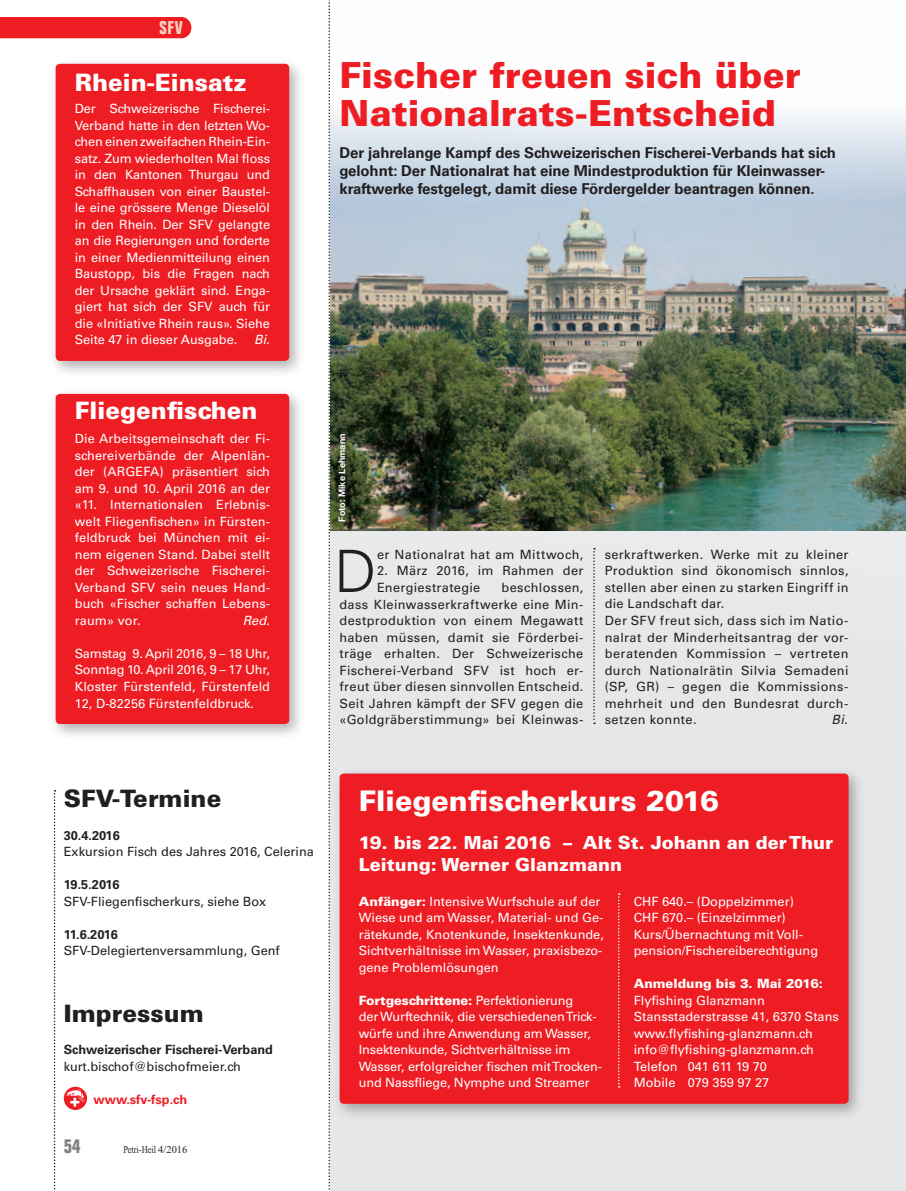
<style>
.page{position:relative;width:906px;height:1191px;background:#fff}
.page>*{position:absolute;margin:0;border:0;box-sizing:border-box;transform-origin:0 0}
.t1{font:300 58.5px "Univers LT Std";color:#231f20}
.t2{font:900 36px/38.7px "Univers LT Std";color:#ee1d23}
.t3{font:900 28.5px "Univers LT Std";color:#fff}
.t4{font:900 24px "Univers LT Std";color:#fff}
.t5{font:900 24px "Univers LT Std";color:#231f20}
.t6{font:700 condensed 19.5px "Folio Std";color:#808285}
.t7{font:900 18px/21.6px "Univers LT Std";color:#fff}
.t8{font:700 condensed 18px "Folio Std";color:#fcd2c0}
.t9{font:700 15px/18px "Univers LT Std";letter-spacing:-.01em;color:#231f20}
.t10{font:12.75px/16.5px "Univers LT Std";color:#fff}
.t11{font:12.75px/16.5px "Univers LT Std";letter-spacing:.025em;color:#231f20}
.t12{font:12.75px "Univers LT Std";color:#231f20}
.t13{font:700 12.75px "Univers LT Std";color:#231f20}
.t14{font:900 12.75px "Univers LT Std";color:#fff}
.t15{font:700 12.75px "Univers LT Std";color:#ee1d23}
.t16{font:italic 12.75px "Univers LT Std";color:#fff}
.t17{font:italic 12.75px "Univers LT Std";color:#231f20}
.t18{font:10.5px "Times";color:#231f20;scale:.8 1}
.t19{font:700 9px "Helvetica Neue LT Com";color:#fff}
.s1{font-weight:900}
</style>
<div class="page">
<div style="left:330px;top:531px;width:576px;height:660px;background:#e6e7e9"></div>
<svg style="left:328px;top:0;width:2px;height:1190px"></svg>
<img style="left:330px;top:111px;width:576px;height:420px">
<div style="left:333px;top:429px;width:21px;height:100px;background:#231f20;opacity:.75"></div>
<div style="left:0;top:17px;width:191px;height:21px;background:#ee1d23"></div>
<svg style="left:54px;top:790px;width:2px;height:400px"></svg>
<svg style="left:64px;top:1086px;width:23px;height:24px"></svg>
<svg style="left:66px;top:1088px;width:19px;height:18px"></svg>
<div style="left:48px;top:56px;width:258px;height:321px;background:#231f20;opacity:.35"></div>
<div style="left:56px;top:64px;width:233px;height:297px;background:#ee1d23;border-radius:4px"></div>
<div style="left:48px;top:386px;width:258px;height:354px;background:#231f20;opacity:.35"></div>
<div style="left:56px;top:394px;width:233px;height:330px;background:#ee1d23;border-radius:4px"></div>
<div style="left:332px;top:766px;width:533px;height:354px;background:#231f20;opacity:.35"></div>
<div style="left:339px;top:773px;width:509px;height:330px;background:#ee1d23;border-radius:4px"></div>
<svg style="left:618px;top:893px;width:2px;height:194px"></svg>
<svg style="left:593px;top:548px;width:2px;height:176px"></svg>
<h3 class="t8" style="left:159px;top:18px;width:25px">SFV</h3>
<h3 class="t4" style="left:75px;top:67px;width:174px">Rhein-Einsatz</h3>
<p class="t10" style="left:75px;top:101px;width:197px;text-align:justify">Der Schweizerische Fischerei-Verband hatte in den letzten Wo&shy;chen einen zweifachen Rhein-Ein&shy;satz. Zum wiederholten Mal floss in den Kantonen Thurgau und Schaffhausen von einer Baustel&shy;le eine grössere Menge Dieselöl in den Rhein. Der SFV gelangte an die Regierungen und forderte in einer Medienmitteilung einen Baustopp, bis die Fragen nach der Ursache geklärt sind. Enga&shy;giert hat sich der SFV auch für die «Initiative Rhein raus». Siehe Seite 47 in dieser Ausgabe.</p>
<p class="t16" style="left:254px;top:332px;width:17px">Bi.</p>
<h3 class="t4" style="left:75px;top:396px;width:184px">Fliegenfischen</h3>
<p class="t10" style="left:75px;top:431px;width:197px;text-align:justify">Die Arbeitsgemeinschaft der Fi&shy;schereiverbände der Alpenlän&shy;der (ARGEFA) präsentiert sich am 9. und 10. April 2016 an der «11. Internationalen Erlebnis&shy;welt Fliegenfischen» in Fürsten&shy;feldbruck bei München mit ei&shy;nem eigenen Stand. Dabei stellt der Schweizerische Fischerei-Verband SFV sein neues Hand&shy;buch «Fischer schaffen Lebens&shy;raum» vor.</p>
<p class="t16" style="left:243px;top:613px;width:28px">Red.</p>
<p class="t10" style="left:75px;top:645px;width:197px;text-align:justify">Samstag 9. April 2016, 9 – 18 Uhr, Sonntag 10. April 2016, 9 – 17 Uhr, Kloster Fürstenfeld, Fürstenfeld 12, D-82256 Fürstenfeldbruck.</p>
<h3 class="t5" style="left:64px;top:783px;width:159px">SFV-Termine</h3>
<p class="t13" style="left:64px;top:827px;width:58px">30.4.2016</p>
<p class="t12" style="left:64px;top:844px;width:252px">Exkursion Fisch des Jahres 2016, Celerina</p>
<p class="t13" style="left:64px;top:877px;width:57px">19.5.2016</p>
<p class="t12" style="left:64px;top:893px;width:204px">SFV-Fliegenfischerkurs, siehe Box</p>
<p class="t13" style="left:64px;top:926px;width:56px">11.6.2016</p>
<p class="t12" style="left:64px;top:943px;width:217px">SFV-Delegiertenversammlung, Genf</p>
<h3 class="t5" style="left:64px;top:998px;width:142px">Impressum</h3>
<p class="t13" style="left:64px;top:1042px;width:211px">Schweizerischer Fischerei-Verband</p>
<p class="t12" style="left:64px;top:1058px;width:179px">kurt.bischof@bischofmeier.ch</p>
<p class="t15" style="left:93px;top:1091px;width:95px">www.sfv-fsp.ch</p>
<h3 class="t6" style="left:64px;top:1135px;width:18px">54</h3>
<p class="t18" style="left:123px;top:1144px;width:82px">Petri-Heil 4/2016</p>
<h2 class="t2" style="left:339px;top:55px;width:463px">Fischer freuen sich über<br>Nationalrats-Entscheid</h2>
<p class="t9" style="left:339px;top:144px;width:498px">Der jahrelange Kampf des Schweizerischen Fischerei-Verbands hat sich gelohnt: Der Nationalrat hat eine Mindestproduktion für Kleinwasser&shy;kraftwerke festgelegt, damit diese Fördergelder beantragen können.</p>
<p class="t19" style="left:336px;top:521px;width:89px;rotate:-90deg">Foto: Mike Lehmann</p>
<h1 class="t1" style="left:334px;top:536px;width:44px">D</h1>
<p class="t11" style="left:377px;top:546px;width:208px">er Nationalrat hat am Mittwoch,</p>
<p class="t11" style="left:377px;top:563px;width:208px">2. März 2016, im Rahmen der<br>Energiestrategie</p>
<p class="t11" style="left:339px;top:579px;width:245px;text-align:justify;text-indent:162px">beschlossen, dass Kleinwasserkraftwerke eine Min&shy;destproduktion von einem Megawatt haben müssen, damit sie Förderbei&shy;träge erhalten. Der Schweizerische Fischerei-Verband SFV ist hoch er&shy;freut über diesen sinnvollen Entscheid.<br>Seit Jahren kämpft der SFV gegen die «Goldgräberstimmung» bei Kleinwas-</p>
<p class="t11" style="left:604px;top:546px;width:245px">serkraftwerken. Werke mit zu kleiner Produktion sind ökonomisch sinnlos, stellen aber einen zu starken Eingriff in die Landschaft dar.<br>Der SFV freut sich, dass sich im Natio&shy;nalrat der Minderheitsantrag der vor&shy;beratenden Kommission – vertreten durch Nationalrätin Silvia Semadeni (SP, GR) – gegen die Kommissions&shy;mehrheit und den Bundesrat durch&shy;setzen konnte.</p>
<p class="t17" style="left:831px;top:712px;width:18px">Bi.</p>
<h3 class="t3" style="left:359px;top:782px;width:362px">Fliegenfischerkurs 2016</h3>
<h3 class="t7" style="left:359px;top:831px;width:476px">19. bis 22. Mai 2016 – Alt St. Johann an der Thur<br>Leitung: Werner Glanzmann</h3>
<p class="t10" style="left:359px;top:893px;width:247px"><span class="s1">Anfänger:</span> Intensive Wurfschule auf der Wiese und am Wasser, Material- und Ge&shy;rätekunde, Knotenkunde, Insektenkunde, Sichtverhältnisse im Wasser, praxisbezo&shy;gene Problemlösungen</p>
<p class="t10" style="left:359px;top:992px;width:245px"><span class="s1">Fortgeschrittene:</span> Perfektionierung<br>der Wurftechnik, die verschiedenen Trick&shy;würfe und ihre Anwendung am Wasser, Insektenkunde, Sichtverhältnisse im Wasser, erfolgreicher fischen mit Trocken&shy;und Nassfliege, Nymphe und Streamer</p>
<p class="t10" style="left:634px;top:893px;width:186px">CHF 640.– (Doppelzimmer)<br>CHF 670.– (Einzelzimmer)<br>Kurs/Übernachtung mit Voll&shy;pension/Fischereiberechtigung</p>
<p class="t14" style="left:634px;top:975px;width:191px">Anmeldung bis 3. Mai 2016:</p>
<p class="t10" style="left:634px;top:992px;width:207px">Flyfishing Glanzmann<br>Stansstaderstrasse 41, 6370 Stans www.flyfishing-glanzmann.ch info@flyfishing-glanzmann.ch<br>Telefon 041 611 19 70<br>Mobile 079 359 97 27</p>
</div>
